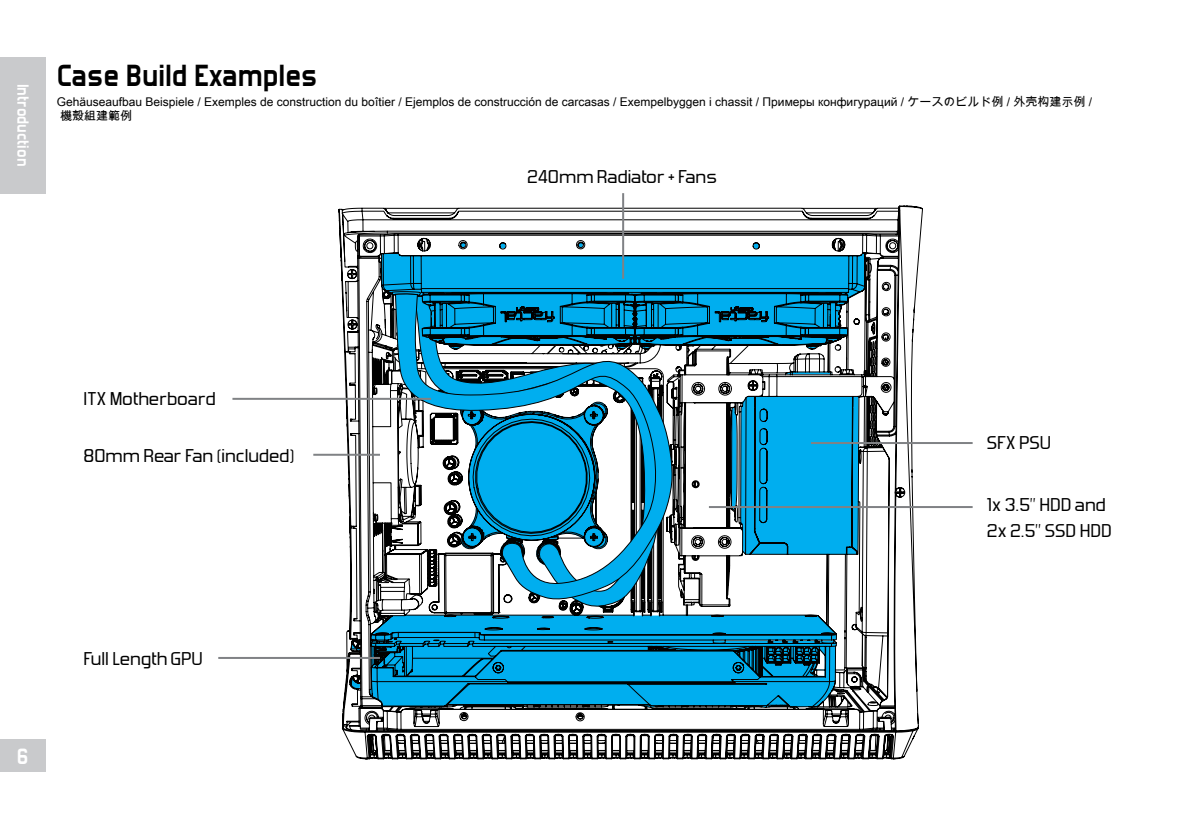
<style>
.page{position:relative;width:1191px;height:840px;background:#fff}
.page>*{position:absolute;margin:0;border:0;box-sizing:border-box;transform-origin:0 0}
.t1{font:700 34px "Forgotten Futurist";color:#000}
.t2{font:700 24px "Forgotten Futurist";color:#fff}
.t3{font:21.8px/26.2px "Forgotten Futurist";color:#000;scale:1.17 1}
.t4{font:700 18px "Forgotten Futurist";color:#fff}
.t5{font:12px/14.4px "Arial Unicode MS";color:#000}
</style>
<div class="page">
<div style="left:0;top:739px;width:45px;height:32px;background:#c9cacc"></div>
<div style="left:0;top:57px;width:45px;height:136px;background:#c9cacc"></div>
<svg style="left:323px;top:193px;width:607px;height:567px"></svg>
<svg style="left:414px;top:601px;width:246px;height:10px"></svg>
<svg style="left:395px;top:293px;width:277px;height:308px"></svg>
<hr style="left:622px;top:193px;width:2px;height:85px;background:#808285">
<hr style="left:313px;top:453px;width:67px;height:2px;background:#808285">
<hr style="left:811px;top:442px;width:161px;height:2px;background:#808285">
<hr style="left:218px;top:656px;width:162px;height:2px;background:#808285">
<hr style="left:232px;top:397px;width:199px;height:2px;background:#808285">
<hr style="left:709px;top:505px;width:263px;height:2px;background:#808285">
<h3 class="t4" style="left:32px;top:84px;width:84px;rotate:90deg">Introduction</h3>
<h1 class="t1" style="left:57px;top:58px;width:262px">Case Build Examples</h1>
<p class="t5" style="left:57px;top:94px;width:1037px">Gehäuseaufbau Beispiele / Exemples de construction du boîtier / Ejemplos de construcción de carcasas / Exempelbyggen i chassit / Примеры конфигураций / ケースのビルド例 / 外壳构建示例 /機殼組建範例</p>
<h3 class="t3" style="left:527px;top:165px;width:164px">240mm Radiator + Fans</h3>
<h3 class="t3" style="left:84px;top:387px;width:115px">ITX Motherboard</h3>
<h3 class="t3" style="left:84px;top:444px;width:182px">80mm Rear Fan (included)</h3>
<h2 class="t2" style="left:17px;top:743px;width:13px">6</h2>
<h3 class="t3" style="left:84px;top:647px;width:103px">Full Length GPU</h3>
<h3 class="t3" style="left:986px;top:431px;width:57px">SFX PSU</h3>
<h3 class="t3" style="left:986px;top:492px;width:108px">1x 3.5’’ HDD and<br>2x 2.5’’ SSD HDD</h3>
</div>
